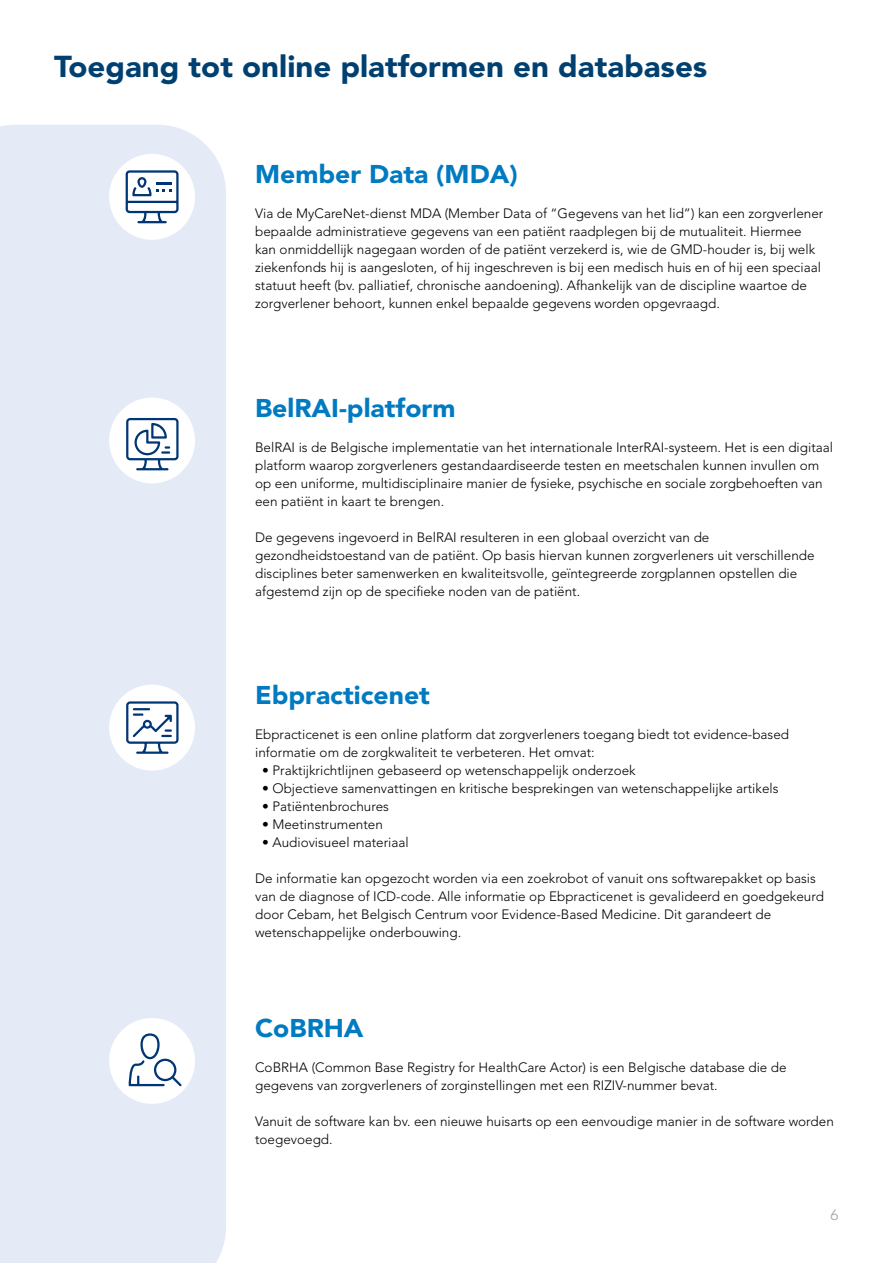
<style>
.page{position:relative;width:893px;height:1263px;background:#fff}
.page>*{position:absolute;margin:0;border:0;box-sizing:border-box;transform-origin:0 0}
.t1{font:900 30px "Avenir LT Std";color:#004071;scale:1.04 1}
.t2{font:900 25.5px "Avenir LT Std";color:#007ac1;scale:1.04 1}
.t3{font:15px "Avenir LT Std";color:#a9abae;scale:1.04 1}
.t4{font:300 13.5px/18px "Avenir LT Std";color:#000}
</style>
<div class="page">
<div style="left:0;top:125px;width:226px;height:1138px;background:#e4ebf7"></div>
<div style="left:109px;top:154px;width:86px;height:86px;background:#fff;border-radius:50%"></div>
<div style="left:109px;top:398px;width:86px;height:85px;background:#fff;border-radius:50%"></div>
<div style="left:109px;top:685px;width:86px;height:85px;background:#fff;border-radius:50%"></div>
<div style="left:109px;top:1018px;width:86px;height:86px;background:#fff;border-radius:50%"></div>
<svg style="left:126px;top:170px;width:53px;height:53px"></svg>
<svg style="left:126px;top:418px;width:53px;height:52px"></svg>
<svg style="left:126px;top:701px;width:53px;height:53px"></svg>
<svg style="left:129px;top:1033px;width:53px;height:53px"></svg>
<h1 class="t1" style="left:54px;top:48px;width:630px">Toegang tot online platformen en databases</h1>
<h2 class="t2" style="left:255px;top:158px;width:254px">Member Data (MDA)</h2>
<p class="t4" style="left:255px;top:204px;width:570px">Via de MyCareNet-dienst MDA (Member Data of “Gegevens van het lid”) kan een zorgverlener bepaalde administratieve gegevens van een patiënt raadplegen bij de mutualiteit. Hiermee kan onmiddellijk nagegaan worden of de patiënt verzekerd is, wie de GMD-houder is, bij welk ziekenfonds hij is aangesloten, of hij ingeschreven is bij een medisch huis en of hij een speciaal statuut heeft (bv. palliatief, chronische aandoening). Afhankelijk van de discipline waartoe de zorgverlener behoort, kunnen enkel bepaalde gegevens worden opgevraagd.</p>
<h2 class="t2" style="left:255px;top:392px;width:194px">BelRAI-platform</h2>
<p class="t4" style="left:255px;top:438px;width:579px">BelRAI is de Belgische implementatie van het internationale InterRAI-systeem. Het is een digitaal platform waarop zorgverleners gestandaardiseerde testen en meetschalen kunnen invullen om op een uniforme, multidisciplinaire manier de fysieke, psychische en sociale zorgbehoeften van een patiënt in kaart te brengen.</p>
<p class="t4" style="left:255px;top:528px;width:561px">De gegevens ingevoerd in BelRAI resulteren in een globaal overzicht van de gezondheidstoestand van de patiënt. Op basis hiervan kunnen zorgverleners uit verschillende disciplines beter samenwerken en kwaliteitsvolle, geïntegreerde zorgplannen opstellen die afgestemd zijn op de specifieke noden van de patiënt.</p>
<h2 class="t2" style="left:255px;top:680px;width:170px">Ebpracticenet</h2>
<p class="t4" style="left:255px;top:725px;width:535px">Ebpracticenet is een online platform dat zorgverleners toegang biedt tot evidence-based informatie om de zorgkwaliteit te verbeteren. Het omvat:</p>
<p class="t4" style="left:262px;top:761px;width:375px">• Praktijkrichtlijnen gebaseerd op wetenschappelijk onderzoek</p>
<p class="t4" style="left:262px;top:779px;width:518px">• Objectieve samenvattingen en kritische besprekingen van wetenschappelijke artikels</p>
<p class="t4" style="left:262px;top:797px;width:128px">• Patiëntenbrochures</p>
<p class="t4" style="left:262px;top:815px;width:122px">• Meetinstrumenten</p>
<p class="t4" style="left:262px;top:833px;width:148px">• Audiovisueel materiaal</p>
<p class="t4" style="left:255px;top:869px;width:570px">De informatie kan opgezocht worden via een zoekrobot of vanuit ons softwarepakket op basis van de diagnose of ICD-code. Alle informatie op Ebpracticenet is gevalideerd en goedgekeurd door Cebam, het Belgisch Centrum voor Evidence-Based Medicine. Dit garandeert de wetenschappelijke onderbouwing.</p>
<h2 class="t2" style="left:255px;top:1013px;width:106px">CoBRHA</h2>
<p class="t4" style="left:255px;top:1059px;width:533px">CoBRHA (Common Base Registry for HealthCare Actor) is een Belgische database die de gegevens van zorgverleners of zorginstellingen met een RIZIV-nummer bevat.</p>
<p class="t4" style="left:255px;top:1113px;width:580px">Vanuit de software kan bv. een nieuwe huisarts op een eenvoudige manier in de software worden toegevoegd.</p>
<p class="t3" style="left:830px;top:1206px;width:10px">6</p>
</div>
